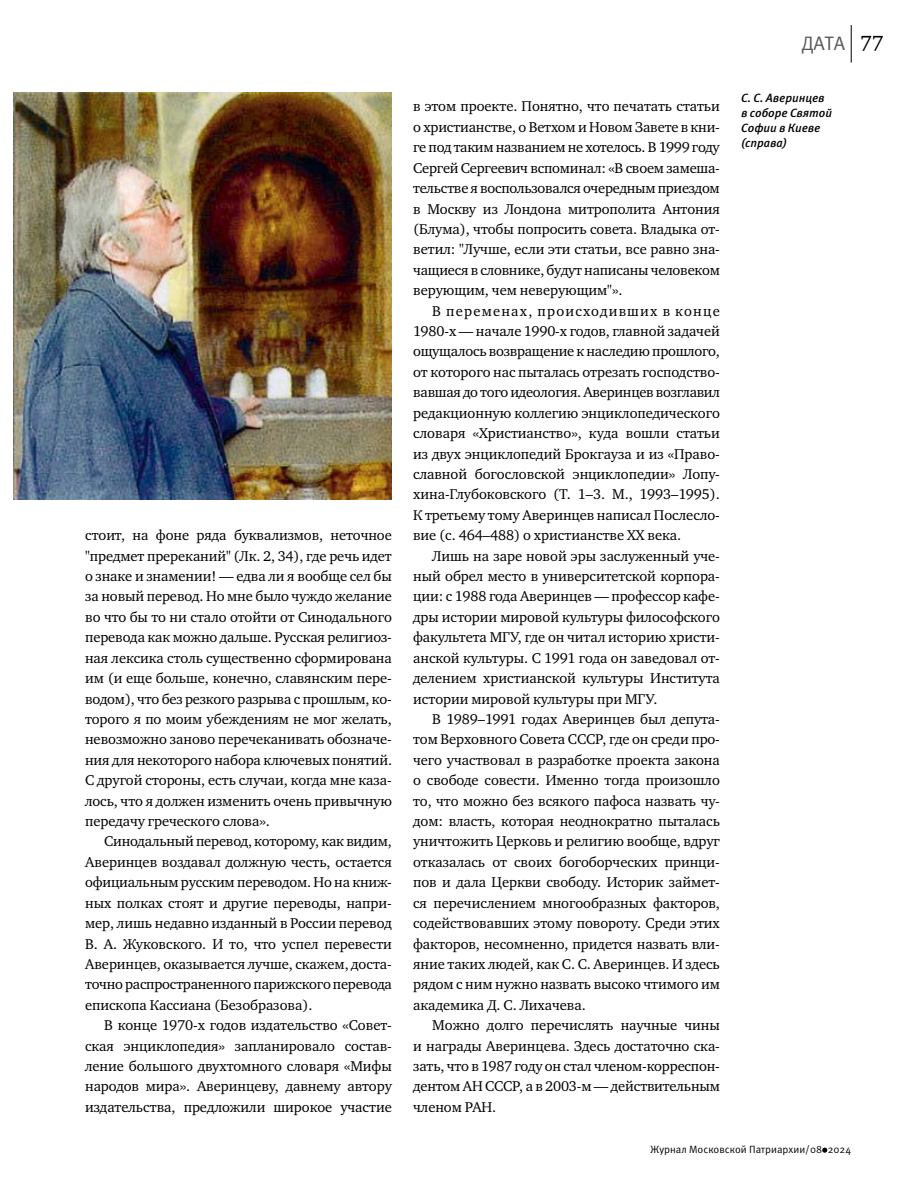
<style>
.page{position:relative;width:915px;height:1191px;background:#fff}
.page>*{position:absolute;margin:0;border:0;box-sizing:border-box;transform-origin:0 0}
.t1{font:19.5px "Meta Pro";color:#58595b}
.t2{font:14.55px/20.4px "Charter ITC";letter-spacing:-.005em;color:#000;text-align:justify}
.t3{font:italic 500 12px/15px "Meta Pro";letter-spacing:-.005em;color:#000}
.t4{font:10.5px "Meta Pro";color:#000}
.s1{font-family:"Charter ITC";font-size:21px;color:#000}
</style>
<div class="page">
<svg style="left:822px;top:1147px;width:5px;height:5px"></svg>
<hr style="left:850px;top:25px;width:1px;height:38px;background:#000">
<img style="left:14px;top:93px;width:378px;height:406px">
<p class="t2" style="left:85px;top:525px;width:308px">стоит, на фоне ряда буквализмов, неточное "предмет пререканий" (Лк. 2, 34), где речь идет о знаке и знамении! — едва ли я вообще сел бы за новый перевод. Но мне было чуждо желание во что бы то ни стало отойти от Синодального перевода как можно дальше. Русская религиоз&shy;ная лексика столь существенно сформирована им (и еще больше, конечно, славянским пере&shy;водом), что без резкого разрыва с прошлым, ко&shy;торого я по моим убеждениям не мог желать, невозможно заново перечеканивать обозначе&shy;ния для некоторого набора ключевых понятий.<br>С другой стороны, есть случаи, когда мне каза&shy;лось, что я должен изменить очень привычную передачу греческого слова».</p>
<p class="t2" style="left:85px;top:831px;width:308px;text-indent:19px">Синодальный перевод, которому, как видим, Аверинцев воздавал должную честь, остается официальным русским переводом. Но на книж&shy;ных полках стоят и другие переводы, напри&shy;мер, лишь недавно изданный в России перевод В. А. Жуковского. И то, что успел перевести Аверинцев, оказывается лучше, скажем, доста&shy;точно распространенного парижского перевода епископа Кассиана (Безобразова).</p>
<p class="t2" style="left:85px;top:1015px;width:308px;text-indent:19px">В конце 1970-х годов издательство «Совет&shy;ская энциклопедия» запланировало состав&shy;ление большого двухтомного словаря «Мифы народов мира». Аверинцеву, давнему автору издательства, предложили широкое участие</p>
<p class="t2" style="left:413px;top:96px;width:308px">в этом проекте. Понятно, что печатать статьи о христианстве, о Ветхом и Новом Завете в кни&shy;ге под таким названием не хотелось. В 1999 году Сергей Сергеевич вспоминал: «В своем замеша&shy;тельстве я воспользовался очередным приездом в Москву из Лондона митрополита Антония (Блума), чтобы попросить совета. Владыка от&shy;ветил: "Лучше, если эти статьи, все равно зна&shy;чащиеся в словнике, будут написаны человеком верующим, чем неверующим"».</p>
<p class="t2" style="left:413px;top:300px;width:308px;text-indent:19px">В переменах, происходивших в конце 1980-х — начале 1990-х годов, главной задачей ощущалось возвращение к наследию прошлого, от которого нас пыталась отрезать господство&shy;вавшая до того идеология. Аверинцев возглавил редакционную коллегию энциклопедического словаря «Христианство», куда вошли статьи из двух энциклопедий Брокгауза и из «Право&shy;славной богословской энциклопедии» Лопу&shy;хина-Глубоковского (Т. 1–3. М., 1993–1995).<br>К третьему тому Аверинцев написал Послесло&shy;вие (с. 464–488) о христианстве ХХ века.</p>
<p class="t2" style="left:413px;top:545px;width:308px;text-indent:19px">Лишь на заре новой эры заслуженный уче&shy;ный обрел место в университетской корпора&shy;ции: с 1988 года Аверинцев — профессор кафе&shy;дры истории мировой культуры философского факультета МГУ, где он читал историю христи&shy;анской культуры. С 1991 года он заведовал от&shy;делением христианской культуры Института истории мировой культуры при МГУ.</p>
<p class="t2" style="left:413px;top:709px;width:308px;text-indent:19px">В 1989–1991 годах Аверинцев был депута&shy;том Верховного Совета СССР, где он среди про&shy;чего участвовал в разработке проекта закона о свободе совести. Именно тогда произошло то, что можно без всякого пафоса назвать чу&shy;дом: власть, которая неоднократно пыталась уничтожить Церковь и религию вообще, вдруг отказалась от своих богоборческих принци&shy;пов и дала Церкви свободу. Историк займет&shy;ся перечислением многообразных факторов, содействовавших этому повороту. Среди этих факторов, несомненно, придется назвать вли&shy;яние таких людей, как С. С. Аверинцев. И здесь рядом с ним нужно назвать высоко чтимого им академика Д. С. Лихачева.</p>
<p class="t2" style="left:413px;top:1015px;width:308px;text-indent:19px">Можно долго перечислять научные чины и награды Аверинцева. Здесь достаточно ска&shy;зать, что в 1987 году он стал членом-корреспон&shy;дентом АН СССР, а в 2003-м — действительным членом РАН.</p>
<h1 class="t1" style="left:801px;top:31px;width:83px">ДАТА <span class="s1">77</span></h1>
<p class="t3" style="left:741px;top:91px;width:92px">С. С. Аверинцев в соборе Святой<br>Софии в Киеве (справа)</p>
<p class="t4" style="left:649px;top:1142px;width:202px">Журнал Московской Патриархии/08 2024</p>
</div>
